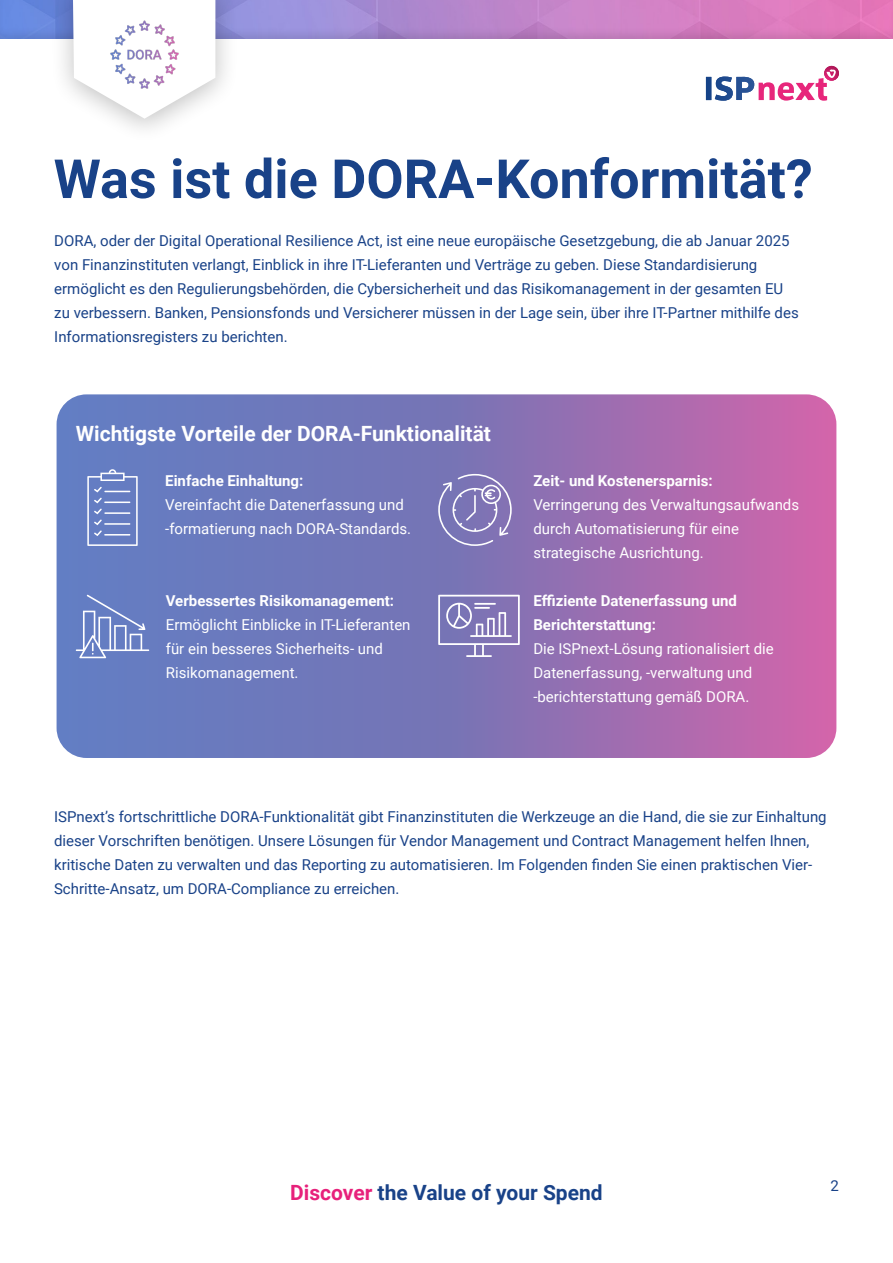
<style>
.page{position:relative;width:893px;height:1263px;background:#fff}
.page>*{position:absolute;margin:0;border:0;box-sizing:border-box;transform-origin:0 0}
.t1{font:700 54px "Roboto";color:#194288}
.t2{font:700 21px "Roboto";color:#fff}
.t3{font:700 21px "Roboto";color:#194288}
.t4{font:15px/24px "Roboto";color:#194288}
.t5{font:15px/24px "Roboto";color:#fff}
.t6{font:700 15px/24px "Roboto";color:#fff}
.s1{color:#e7217b}
</style>
<div class="page">
<div style="left:0;top:0;width:893px;height:41px;background:#000;opacity:.1"></div>
<div style="left:824px;top:66px;width:15px;height:15px;background:#b6185c;border-radius:7px"></div>
<svg style="left:706px;top:69px;width:130px;height:32px"></svg>
<div style="left:49px;top:0;width:190px;height:145px;background:#000;opacity:.25"></div>
<svg style="left:73px;top:0;width:142px;height:119px"></svg>
<img style="left:90px;top:0;width:108px;height:108px">
<svg style="left:57px;top:394px;width:779px;height:364px;background:#8a72b5"></svg>
<svg style="left:438px;top:474px;width:74px;height:72px;background:#8e87be"></svg>
<svg style="left:76px;top:595px;width:73px;height:63px;background:#7d91cb"></svg>
<svg style="left:87px;top:469px;width:51px;height:77px;background:#8093cc"></svg>
<svg style="left:438px;top:595px;width:82px;height:62px;background:#9890c3"></svg>
<h1 class="t1" style="left:54px;top:141px;width:761px">Was ist die DORA-Konformität?</h1>
<p class="t4" style="left:54px;top:228px;width:746px">DORA, oder der Digital Operational Resilience Act, ist eine neue europäische Gesetzgebung, die ab Januar 2025 von Finanzinstituten verlangt, Einblick in ihre IT-Lieferanten und Verträge zu geben. Diese Standardisierung ermöglicht es den Regulierungsbehörden, die Cybersicherheit und das Risikomanagement in der gesamten EU zu verbessern. Banken, Pensionsfonds und Versicherer müssen in der Lage sein, über ihre IT-Partner mithilfe des Informationsregisters zu berichten.</p>
<h2 class="t2" style="left:76px;top:419px;width:417px">Wichtigste Vorteile der DORA-Funktionalität</h2>
<p class="t6" style="left:165px;top:468px;width:140px">Einfache Einhaltung:</p>
<p class="t5" style="left:165px;top:492px;width:248px">Vereinfacht die Datenerfassung und -formatierung nach DORA-Standards.</p>
<p class="t6" style="left:166px;top:588px;width:230px">Verbessertes Risikomanagement:</p>
<p class="t5" style="left:166px;top:612px;width:246px">Ermöglicht Einblicke in IT-Lieferanten für ein besseres Sicherheits- und<br>Risikomanagement.</p>
<p class="t6" style="left:533px;top:468px;width:181px">Zeit- und Kostenersparnis:</p>
<p class="t5" style="left:533px;top:492px;width:267px">Verringerung des Verwaltungsaufwands durch Automatisierung für eine strategische Ausrichtung.</p>
<p class="t6" style="left:533px;top:588px;width:205px">Effiziente Datenerfassung und<br>Berichterstattung:</p>
<p class="t5" style="left:533px;top:636px;width:242px">Die ISPnext-Lösung rationalisiert die<br>Datenerfassung, -verwaltung und -berichterstattung gemäß DORA.</p>
<p class="t4" style="left:54px;top:804px;width:774px">ISPnext’s fortschrittliche DORA-Funktionalität gibt Finanzinstituten die Werkzeuge an die Hand, die sie zur Einhaltung dieser Vorschriften benötigen. Unsere Lösungen für Vendor Management und Contract Management helfen Ihnen, kritische Daten zu verwalten und das Reporting zu automatisieren. Im Folgenden finden Sie einen praktischen Vier-Schritte-Ansatz, um DORA-Compliance zu erreichen.</p>
<h2 class="t3" style="left:290px;top:1178px;width:314px"><span class="s1">Discover</span> the Value of your Spend</h2>
<p class="t4" style="left:830px;top:1173px;width:10px">2</p>
</div>
